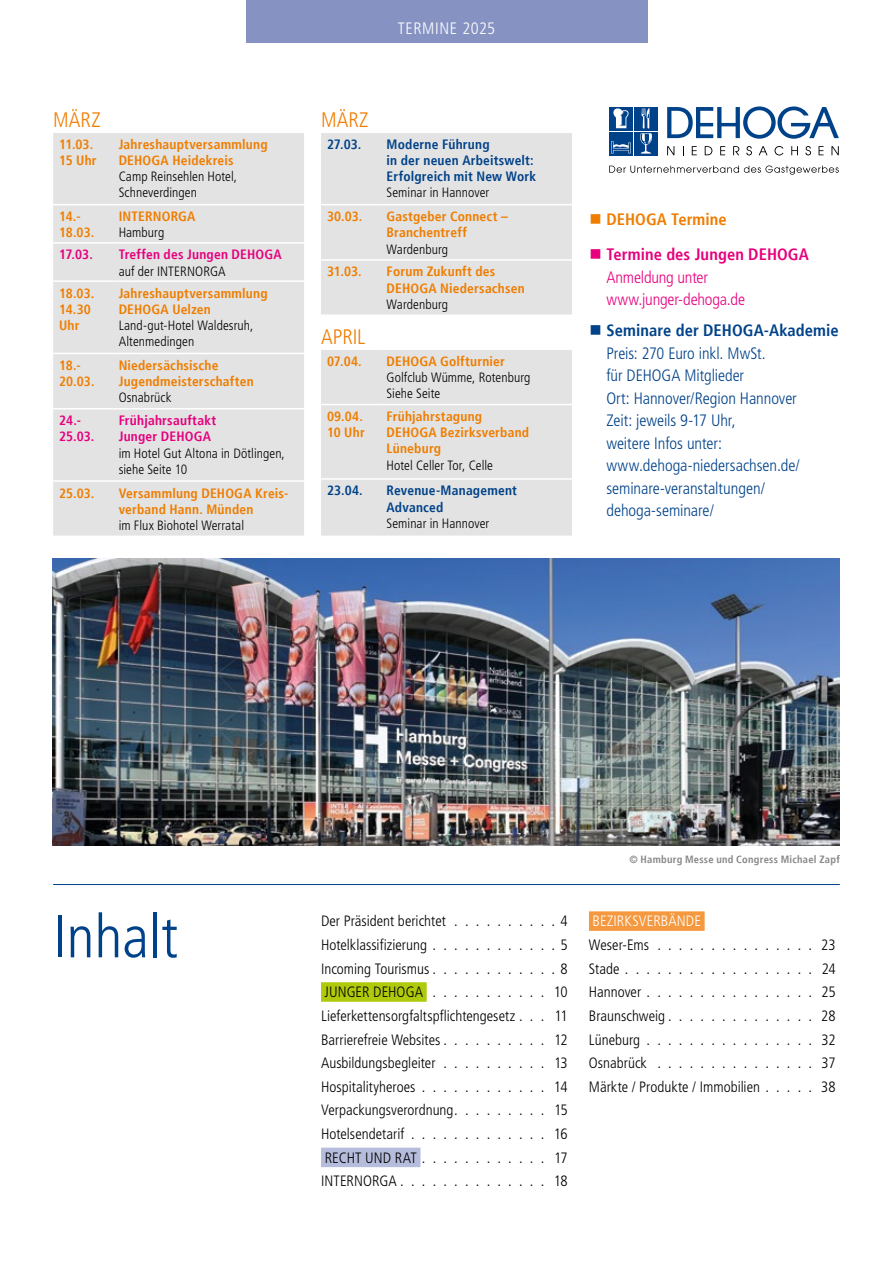
<style>
.page{position:relative;width:893px;height:1263px;background:#fff}
.page>*{position:absolute;margin:0;border:0;box-sizing:border-box;transform-origin:0 0}
.t1{font:300 condensed 60px "Frutiger";color:#004289}
.t2{font:300 condensed 21px "Frutiger";letter-spacing:.005em;color:#ef7d00}
.t3{font:300 condensed 16.5px/22.5px "Frutiger";letter-spacing:-.005em;color:#004289}
.t4{font:300 condensed 16.5px/22.5px "Frutiger";letter-spacing:-.015em;color:#e6007d}
.t5{font:700 condensed 16.5px "Frutiger";letter-spacing:.005em;color:#ef7d00}
.t6{font:300 condensed 16.5px "Frutiger";letter-spacing:.035em;color:#fff}
.t7{font:300 condensed 15px/23.7px "Frutiger";color:#000;text-align:justify}
.t8{font:300 condensed 15px "Frutiger";letter-spacing:.005em;color:#fff}
.t9{font:700 condensed 13.5px/16.2px "Frutiger";letter-spacing:.015em;color:#ef7d00}
.t10{font:300 condensed 13.5px/16.2px "Frutiger";letter-spacing:.005em;color:#000}
.t11{font:700 condensed 13.5px/16.2px "Frutiger";letter-spacing:.015em;color:#004289}
.t12{font:700 condensed 13.5px/16.2px "Frutiger";letter-spacing:.015em;color:#e6007d}
.t13{font:700 condensed 10.5px "Frutiger";letter-spacing:.025em;color:#878787}
.s1{font-weight:700}
</style>
<div class="page">
<hr style="left:53px;top:884px;width:787px;height:1px;background:#004289">
<div style="left:321px;top:982px;width:106px;height:20px;background:#afca0b"></div>
<div style="left:321px;top:1148px;width:99px;height:19px;background:#b6bcdb"></div>
<div style="left:589px;top:911px;width:116px;height:20px;background:#f4993f"></div>
<div style="left:246px;top:0;width:401px;height:43px;background:#8693c2"></div>
<div style="left:609px;top:107px;width:24px;height:23px;background:#004289"></div>
<div style="left:634px;top:107px;width:24px;height:23px;background:#004289"></div>
<div style="left:609px;top:132px;width:24px;height:23px;background:#004289"></div>
<svg style="left:611px;top:141px;width:20px;height:13px"></svg>
<div style="left:634px;top:132px;width:24px;height:23px;background:#004289"></div>
<svg style="left:613px;top:108px;width:16px;height:21px"></svg>
<svg style="left:640px;top:108px;width:13px;height:46px"></svg>
<svg style="left:667px;top:106px;width:172px;height:33px"></svg>
<svg style="left:609px;top:165px;width:230px;height:10px"></svg>
<svg style="left:667px;top:146px;width:7px;height:9px"></svg>
<svg style="left:692px;top:146px;width:5px;height:9px"></svg>
<svg style="left:705px;top:146px;width:7px;height:9px"></svg>
<svg style="left:720px;top:146px;width:5px;height:9px"></svg>
<svg style="left:733px;top:146px;width:6px;height:9px"></svg>
<svg style="left:746px;top:146px;width:6px;height:9px"></svg>
<svg style="left:759px;top:146px;width:8px;height:9px"></svg>
<svg style="left:774px;top:146px;width:9px;height:9px"></svg>
<svg style="left:791px;top:146px;width:7px;height:9px"></svg>
<svg style="left:805px;top:146px;width:6px;height:9px"></svg>
<svg style="left:818px;top:146px;width:5px;height:9px"></svg>
<svg style="left:831px;top:146px;width:8px;height:9px"></svg>
<div style="left:53px;top:133px;width:251px;height:403px;background:#e3e3e3"></div>
<hr style="left:53px;top:204px;width:60px;height:1px;background:#fff">
<hr style="left:113px;top:204px;width:191px;height:1px;background:#fff">
<hr style="left:53px;top:242px;width:60px;height:2px;background:#fff">
<hr style="left:113px;top:242px;width:191px;height:2px;background:#fff">
<hr style="left:53px;top:280px;width:60px;height:2px;background:#fff">
<hr style="left:113px;top:280px;width:191px;height:2px;background:#fff">
<hr style="left:53px;top:353px;width:60px;height:1px;background:#fff">
<hr style="left:113px;top:353px;width:191px;height:1px;background:#fff">
<hr style="left:53px;top:408px;width:60px;height:1px;background:#fff">
<hr style="left:113px;top:408px;width:191px;height:1px;background:#fff">
<hr style="left:53px;top:480px;width:60px;height:2px;background:#fff">
<hr style="left:113px;top:480px;width:191px;height:2px;background:#fff">
<svg style="left:321px;top:133px;width:251px;height:403px;background:#e5e5e5"></svg>
<hr style="left:321px;top:204px;width:60px;height:1px;background:#fff">
<hr style="left:381px;top:204px;width:191px;height:1px;background:#fff">
<hr style="left:321px;top:314px;width:60px;height:2px;background:#fff">
<hr style="left:381px;top:314px;width:191px;height:2px;background:#fff">
<hr style="left:321px;top:478px;width:60px;height:2px;background:#fff">
<hr style="left:381px;top:478px;width:191px;height:2px;background:#fff">
<hr style="left:321px;top:259px;width:60px;height:2px;background:#fff">
<hr style="left:381px;top:259px;width:191px;height:2px;background:#fff">
<hr style="left:321px;top:348px;width:60px;height:2px;background:#fff">
<hr style="left:381px;top:348px;width:191px;height:2px;background:#fff">
<hr style="left:321px;top:404px;width:60px;height:1px;background:#fff">
<hr style="left:381px;top:404px;width:191px;height:1px;background:#fff">
<img style="left:53px;top:558px;width:786px;height:288px">
<h2 class="t2" style="left:53px;top:108px;width:49px">MÄRZ</h2>
<p class="t9" style="left:59px;top:136px;width:39px">11.03.<br>15 Uhr</p>
<p class="t9" style="left:119px;top:136px;width:151px">Jahreshauptversammlung<br>DEHOGA Heidekreis</p>
<p class="t10" style="left:119px;top:169px;width:120px">Camp Reinsehlen Hotel,<br>Schneverdingen</p>
<p class="t9" style="left:59px;top:208px;width:37px">14.-<br>18.03.</p>
<p class="t9" style="left:119px;top:208px;width:78px">INTERNORGA</p>
<p class="t10" style="left:119px;top:225px;width:47px">Hamburg</p>
<p class="t12" style="left:59px;top:247px;width:35px">17.03.</p>
<p class="t12" style="left:119px;top:247px;width:165px">Treffen des Jungen DEHOGA</p>
<p class="t10" style="left:119px;top:263px;width:109px">auf der INTERNORGA</p>
<p class="t9" style="left:59px;top:285px;width:37px">18.03.<br>14.30<br>Uhr</p>
<p class="t9" style="left:119px;top:285px;width:151px">Jahreshauptversammlung<br>DEHOGA Uelzen</p>
<p class="t10" style="left:119px;top:317px;width:136px">Land-gut-Hotel Waldesruh,<br>Altenmedingen</p>
<p class="t9" style="left:59px;top:357px;width:37px">18.-<br>20.03.</p>
<p class="t9" style="left:119px;top:357px;width:137px">Niedersächsische<br>Jugendmeisterschaften</p>
<p class="t10" style="left:119px;top:390px;width:54px">Osnabrück</p>
<p class="t12" style="left:59px;top:412px;width:37px">24.-<br>25.03.</p>
<p class="t12" style="left:119px;top:412px;width:99px">Frühjahrsauftakt<br>Junger DEHOGA</p>
<p class="t10" style="left:119px;top:445px;width:168px">im Hotel Gut Altona in Dötlingen, siehe Seite 10</p>
<p class="t9" style="left:59px;top:485px;width:37px">25.03.</p>
<p class="t9" style="left:119px;top:485px;width:171px">Versammlung DEHOGA Kreis&shy;verband Hann. Münden</p>
<p class="t10" style="left:119px;top:517px;width:127px">im Flux Biohotel Werratal</p>
<p class="t6" style="left:398px;top:19px;width:99px">TERMINE 2025</p>
<h2 class="t2" style="left:321px;top:108px;width:49px">MÄRZ</h2>
<p class="t11" style="left:327px;top:136px;width:36px">27.03.</p>
<p class="t11" style="left:387px;top:136px;width:151px">Moderne Führung<br>in der neuen Arbeitswelt:<br>Erfolgreich mit New Work</p>
<p class="t10" style="left:387px;top:185px;width:104px">Seminar in Hannover</p>
<p class="t9" style="left:327px;top:208px;width:37px">30.03.</p>
<p class="t9" style="left:387px;top:208px;width:123px">Gastgeber Connect –<br>Branchentreff</p>
<p class="t10" style="left:387px;top:241px;width:63px">Wardenburg</p>
<p class="t9" style="left:327px;top:264px;width:36px">31.03.</p>
<p class="t9" style="left:387px;top:264px;width:140px">Forum Zukunft des<br>DEHOGA Niedersachsen</p>
<p class="t10" style="left:387px;top:296px;width:63px">Wardenburg</p>
<h2 class="t2" style="left:321px;top:325px;width:46px">APRIL</h2>
<p class="t9" style="left:327px;top:353px;width:36px">07.04.</p>
<p class="t9" style="left:387px;top:353px;width:120px">DEHOGA Golfturnier</p>
<p class="t10" style="left:387px;top:369px;width:145px">Golfclub Wümme, Rotenburg<br>Siehe Seite</p>
<p class="t9" style="left:327px;top:408px;width:39px">09.04.<br>10 Uhr</p>
<p class="t9" style="left:387px;top:408px;width:144px">Frühjahrstagung<br>DEHOGA Bezirksverband<br>Lüneburg</p>
<p class="t10" style="left:387px;top:457px;width:108px">Hotel Celler Tor, Celle</p>
<p class="t11" style="left:327px;top:483px;width:37px">23.04.</p>
<p class="t11" style="left:387px;top:483px;width:132px">Revenue-Management<br>Advanced</p>
<p class="t10" style="left:387px;top:515px;width:104px">Seminar in Hannover</p>
<p class="t5" style="left:589px;top:209px;width:139px">■ DEHOGA Termine</p>
<p class="t4" style="left:606px;top:243px;width:204px;text-indent:-17px">■ <span class="s1">Termine des Jungen DEHOGA<br></span>Anmeldung unter www.junger-dehoga.de</p>
<p class="t3" style="left:606px;top:319px;width:234px;text-indent:-17px">■ <span class="s1">Seminare der DEHOGA-Akademie<br></span>Preis: 270 Euro inkl. MwSt.<br>für DEHOGA Mitglieder<br>Ort: Hannover/Region Hannover<br>Zeit: jeweils 9-17 Uhr,<br>weitere Infos unter: www.dehoga-niedersachsen.de/ seminare-veranstaltungen/ dehoga-seminare/</p>
<h1 class="t1" style="left:53px;top:902px;width:126px">Inhalt</h1>
<p class="t7" style="left:321px;top:909px;width:126px">Der Präsident berichtet</p>
<p class="t7" style="left:560px;top:909px;width:9px">4</p>
<p class="t7" style="left:321px;top:933px;width:107px">Hotelklassifizierung</p>
<p class="t7" style="left:321px;top:933px;width:248px;text-indent:239px">5<br>Incoming Tourismus . . . . . . . . . . . . 8<br>JUNGER DEHOGA</p>
<p class="t7" style="left:554px;top:980px;width:15px">10</p>
<p class="t7" style="left:321px;top:1004px;width:196px">Lieferkettensorgfaltspflichtengesetz</p>
<p class="t7" style="left:321px;top:1004px;width:248px;text-indent:233px">11<br>Barrierefreie Websites . . . . . . . . . . 12<br>Ausbildungsbegleiter</p>
<p class="t7" style="left:554px;top:1051px;width:15px">13</p>
<p class="t7" style="left:321px;top:1075px;width:96px">Hospitalityheroes</p>
<p class="t7" style="left:321px;top:1075px;width:248px;text-indent:233px">14<br>Verpackungsverordnung . . . . . . . . . 15<br>Hotelsendetarif</p>
<p class="t7" style="left:321px;top:1122px;width:248px;text-indent:233px">16<br>RECHT UND RAT . . . . . . . . . . . . 17<br>INTERNORGA . . . . . . . . . . . . . . 18</p>
<p class="t13" style="left:629px;top:853px;width:212px">© Hamburg Messe und Congress Michael Zapf</p>
<p class="t8" style="left:592px;top:913px;width:110px">BEZIRKSVERBÄNDE</p>
<p class="t7" style="left:589px;top:933px;width:62px">Weser-Ems</p>
<p class="t7" style="left:821px;top:933px;width:16px">23</p>
<p class="t7" style="left:589px;top:957px;width:32px">Stade</p>
<p class="t7" style="left:822px;top:957px;width:15px">24</p>
<p class="t7" style="left:589px;top:980px;width:54px">Hannover</p>
<p class="t7" style="left:589px;top:980px;width:248px;text-indent:232px">25<br>Braunschweig . . . . . . . . . . . . . . 28<br>Lüneburg</p>
<p class="t7" style="left:821px;top:1028px;width:16px">32</p>
<p class="t7" style="left:589px;top:1051px;width:60px">Osnabrück</p>
<p class="t7" style="left:822px;top:1051px;width:15px">37</p>
<p class="t7" style="left:589px;top:1075px;width:173px">Märkte / Produkte / Immobilien</p>
<p class="t7" style="left:821px;top:1075px;width:16px">38</p>
</div>
